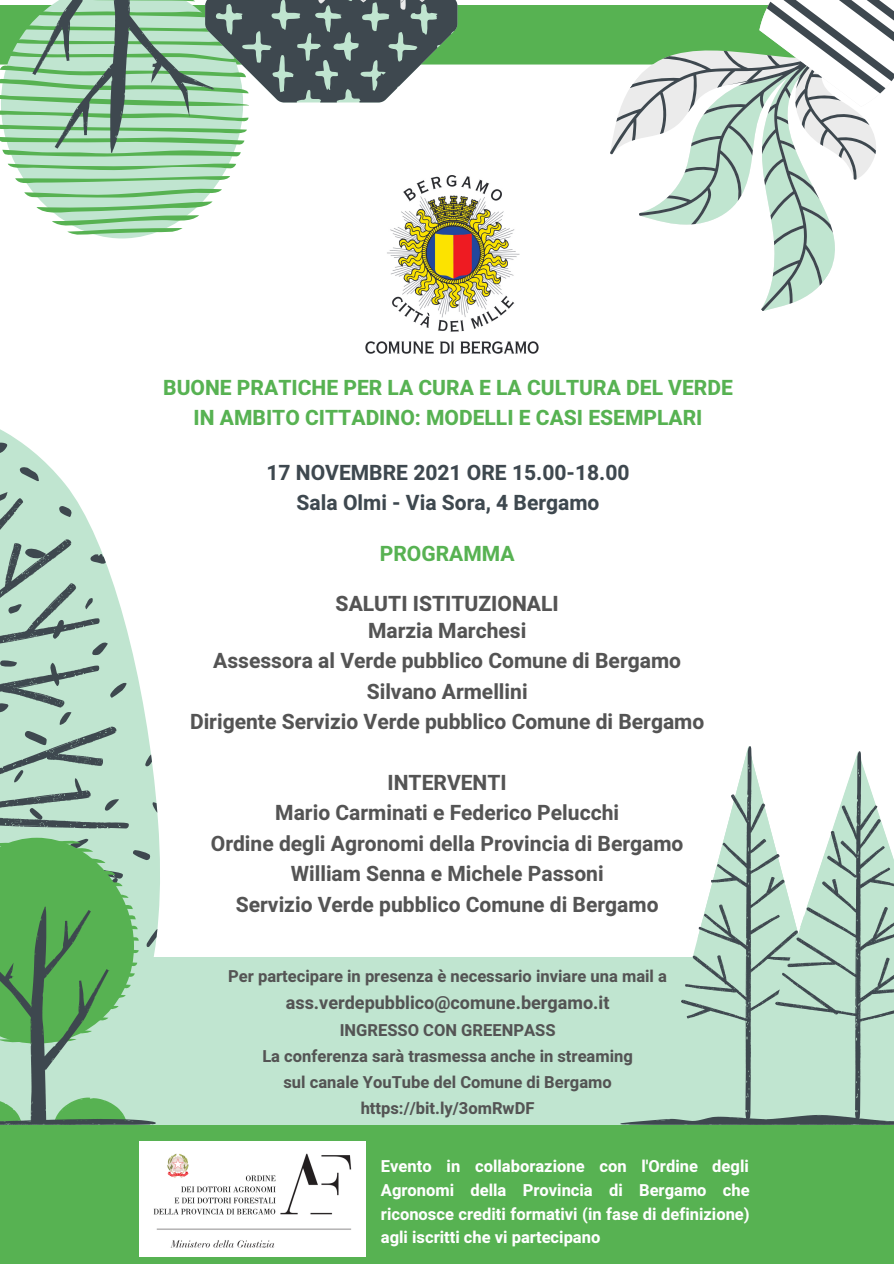
<style>
.page{position:relative;width:894px;height:1264px;background:#fff}
.page>*{position:absolute;margin:0;border:0;box-sizing:border-box;transform-origin:0 0}
.t1{font:700 21px "Heebo";color:#545454}
.t2{font:800 21px "Heebo";color:#57b252}
.t3{font:700 21px "Heebo";color:#3e484f}
.t4{font:800 21px "Heebo";color:#545454}
.t5{font:700 21px "Heebo";color:#57b252}
.t6{font:700 18px "Heebo";color:#545454}
.t7{font:700 16.5px "Heebo";color:#545454}
.t8{font:700 16.5px/23.7px "Heebo";color:#fefefe;text-align:justify}
</style>
<div class="page">
<svg style="left:0;top:433px;width:160px;height:507px;fill:#c0e5d0"></svg>
<img style="left:365px;top:321px;width:173px;height:32px">
<svg style="left:0;top:0;width:893px;height:321px"></svg>
<div style="left:0;top:1124px;width:893px;height:139px;background:#57b252"></div>
<img style="left:139px;top:1141px;width:227px;height:114px">
<div style="left:0;top:956px;width:893px;height:168px;background:#c0e5d0"></div>
<svg style="left:0;top:837px;width:156px;height:287px"></svg>
<svg style="left:619px;top:746px;width:274px;height:378px;fill:#c0e5d0"></svg>
<p class="t2" style="left:163px;top:373px;width:571px">BUONE PRATICHE PER LA CURA E LA CULTURA DEL VERDE</p>
<p class="t2" style="left:193px;top:403px;width:510px">IN AMBITO CITTADINO: MODELLI E CASI ESEMPLARI</p>
<p class="t3" style="left:266px;top:458px;width:364px">17 NOVEMBRE 2021 ORE 15.00-18.00</p>
<p class="t3" style="left:296px;top:487px;width:304px">Sala Olmi - Via Sora, 4 Bergamo</p>
<p class="t5" style="left:380px;top:539px;width:136px">PROGRAMMA</p>
<p class="t4" style="left:335px;top:589px;width:224px">SALUTI ISTITUZIONALI</p>
<p class="t1" style="left:368px;top:616px;width:160px">Marzia Marchesi</p>
<p class="t1" style="left:213px;top:646px;width:469px">Assessora al Verde pubblico Comune di Bergamo</p>
<p class="t1" style="left:366px;top:676px;width:162px">Silvano Armellini</p>
<p class="t1" style="left:190px;top:707px;width:515px">Dirigente Servizio Verde pubblico Comune di Bergamo</p>
<p class="t1" style="left:387px;top:768px;width:121px">INTERVENTI</p>
<p class="t1" style="left:275px;top:798px;width:345px">Mario Carminati e Federico Pelucchi</p>
<p class="t1" style="left:211px;top:828px;width:474px">Ordine degli Agronomi della Provincia di Bergamo</p>
<p class="t1" style="left:290px;top:859px;width:314px">William Senna e Michele Passoni</p>
<p class="t1" style="left:236px;top:889px;width:424px">Servizio Verde pubblico Comune di Bergamo</p>
<p class="t7" style="left:228px;top:964px;width:440px">Per partecipare in presenza è necessario inviare una mail a</p>
<p class="t6" style="left:286px;top:990px;width:325px">ass.verdepubblico@comune.bergamo.it</p>
<p class="t7" style="left:339px;top:1018px;width:217px">INGRESSO CON GREENPASS</p>
<p class="t7" style="left:262px;top:1044px;width:372px">La conferenza sarà trasmessa anche in streaming</p>
<p class="t7" style="left:283px;top:1070px;width:330px">sul canale YouTube del Comune di Bergamo</p>
<p class="t7" style="left:360px;top:1096px;width:175px">https://bit.ly/3omRwDF</p>
<p class="t8" style="left:381px;top:1155px;width:370px">Evento in collaborazione con l'Ordine degli Agronomi della Provincia di Bergamo che riconosce crediti formativi (in fase di definizione) agli iscritti che vi partecipano</p>
</div>
